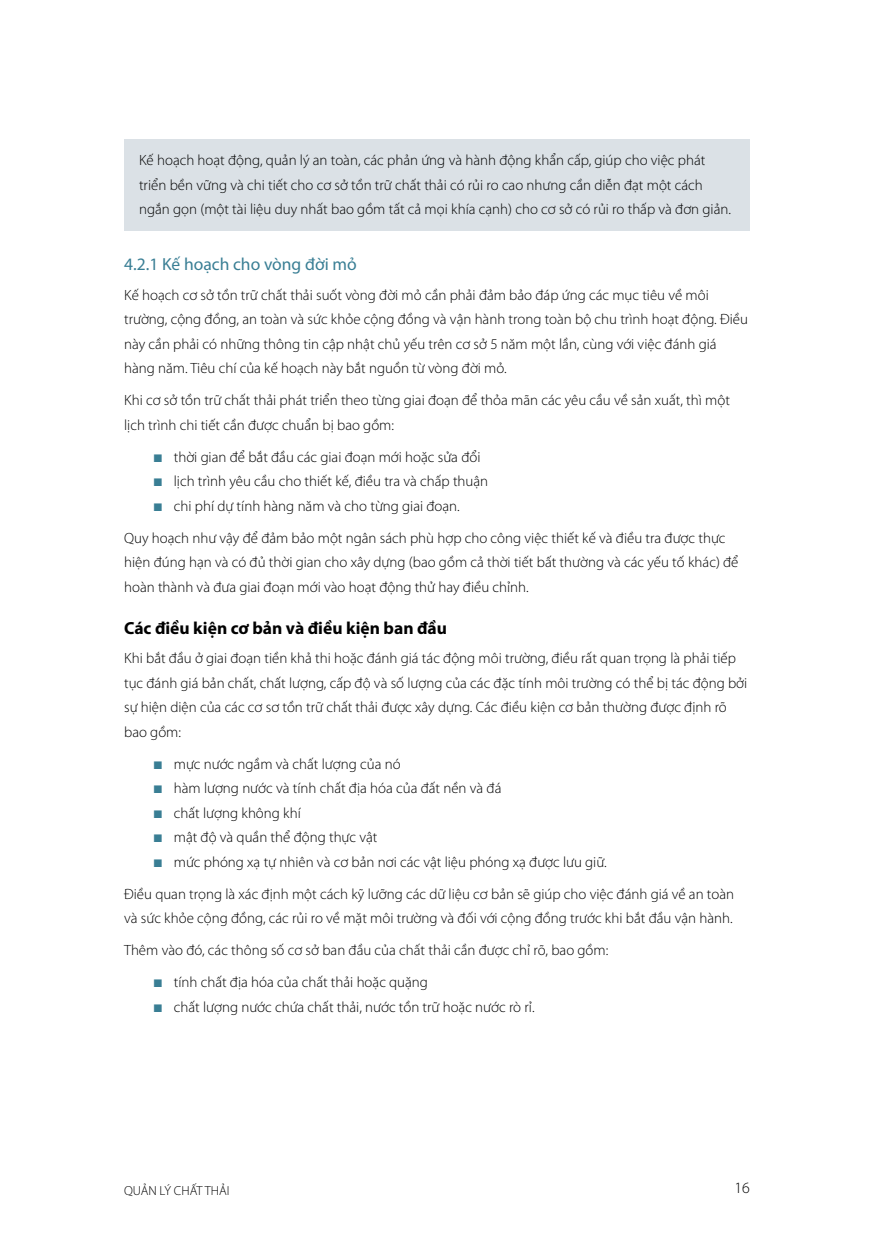
<style>
.page{position:relative;width:874px;height:1241px;background:#fff}
.page>*{position:absolute;margin:0;border:0;box-sizing:border-box;transform-origin:0 0}
.t1{font:700 17.5px "Myriad Pro";color:#000}
.t2{font:17.5px "Myriad Pro";color:#397e94}
.t3{font:300 15.75px "Myriad Pro";color:#000}
.t4{font:300 14.88px/24.5px "Myriad Pro";color:#000}
.t5{font:300 13.12px "Myriad Pro";color:#000}
.s1{color:#397e94}
</style>
<div class="page">
<div style="left:124px;top:139px;width:625px;height:92px;background:#dbe1e6"></div>
<p class="t4" style="left:139px;top:148px;width:593px">Kế hoạch hoạt động, quản lý an toàn, các phản ứng và hành động khẩn cấp, giúp cho việc phát triển bền vững và chi tiết cho cơ sở tồn trữ chất thải có rủi ro cao nhưng cần diễn đạt một cách ngắn gọn (một tài liệu duy nhất bao gồm tất cả mọi khía cạnh) cho cơ sở có rủi ro thấp và đơn giản.</p>
<p class="t2" style="left:124px;top:253px;width:234px">4.2.1 Kế hoạch cho vòng đời mỏ</p>
<p class="t4" style="left:124px;top:282px;width:625px">Kế hoạch cơ sở tồn trữ chất thải suốt vòng đời mỏ cần phải đảm bảo đáp ứng các mục tiêu về môi trường, cộng đồng, an toàn và sức khỏe cộng đồng và vận hành trong toàn bộ chu trình hoạt động. Điều này cần phải có những thông tin cập nhật chủ yếu trên cơ sở 5 năm một lần, cùng với việc đánh giá hàng năm. Tiêu chí của kế hoạch này bắt nguồn từ vòng đời mỏ.</p>
<p class="t4" style="left:124px;top:388px;width:607px">Khi cơ sở tồn trữ chất thải phát triển theo từng giai đoạn để thỏa mãn các yêu cầu về sản xuất, thì một lịch trình chi tiết cần được chuẩn bị bao gồm:</p>
<p class="t4" style="left:154px;top:444px;width:328px"><span class="s1">■</span> thời gian để bắt đầu các giai đoạn mới hoặc sửa đổi</p>
<p class="t4" style="left:154px;top:469px;width:335px"><span class="s1">■</span> lịch trình yêu cầu cho thiết kế, điều tra và chấp thuận</p>
<p class="t4" style="left:124px;top:489px;width:602px;line-height:32px;text-indent:30px"><span class="s1">■</span> chi phí dự tính hàng năm và cho từng giai đoạn.<br>Quy hoạch như vậy để đảm bảo một ngân sách phù hợp cho công việc thiết kế và điều tra được thực</p>
<p class="t4" style="left:124px;top:550px;width:615px">hiện đúng hạn và có đủ thời gian cho xây dựng (bao gồm cả thời tiết bất thường và các yếu tố khác) để hoàn thành và đưa giai đoạn mới vào hoạt động thử hay điều chỉnh.</p>
<p class="t1" style="left:124px;top:616px;width:324px">Các điều kiện cơ bản và điều kiện ban đầu</p>
<p class="t4" style="left:124px;top:645px;width:624px">Khi bắt đầu ở giai đoạn tiền khả thi hoặc đánh giá tác động môi trường, điều rất quan trọng là phải tiếp tục đánh giá bản chất, chất lượng, cấp độ và số lượng của các đặc tính môi trường có thể bị tác động bởi sự hiện diện của các cơ sơ tồn trữ chất thải được xây dựng. Các điều kiện cơ bản thường được định rõ bao gồm:</p>
<p class="t4" style="left:154px;top:751px;width:248px"><span class="s1">■</span> mực nước ngầm và chất lượng của nó</p>
<p class="t4" style="left:154px;top:775px;width:349px"><span class="s1">■</span> hàm lượng nước và tính chất địa hóa của đất nền và đá</p>
<p class="t4" style="left:154px;top:800px;width:148px"><span class="s1">■</span> chất lượng không khí</p>
<p class="t4" style="left:154px;top:824px;width:225px"><span class="s1">■</span> mật độ và quần thể động thực vật</p>
<p class="t4" style="left:124px;top:845px;width:611px;line-height:32px;text-indent:30px"><span class="s1">■</span> mức phóng xạ tự nhiên và cơ bản nơi các vật liệu phóng xạ được lưu giữ.<br>Điều quan trọng là xác định một cách kỹ lưỡng các dữ liệu cơ bản sẽ giúp cho việc đánh giá về an toàn</p>
<p class="t4" style="left:124px;top:901px;width:610px;line-height:32px">và sức khỏe cộng đồng, các rủi ro về mặt môi trường và đối với cộng đồng trước khi bắt đầu vận hành.<br>Thêm vào đó, các thông số cơ sở ban đầu của chất thải cần được chỉ rõ, bao gồm:</p>
<p class="t4" style="left:154px;top:969px;width:275px"><span class="s1">■</span> tính chất địa hóa của chất thải hoặc quặng</p>
<p class="t4" style="left:154px;top:994px;width:382px"><span class="s1">■</span> chất lượng nước chứa chất thải, nước tồn trữ hoặc nước rò rỉ.</p>
<p class="t5" style="left:124px;top:1182px;width:107px">QUẢN LÝ CHẤT THẢI</p>
<p class="t3" style="left:734px;top:1177px;width:17px">16</p>
</div>
